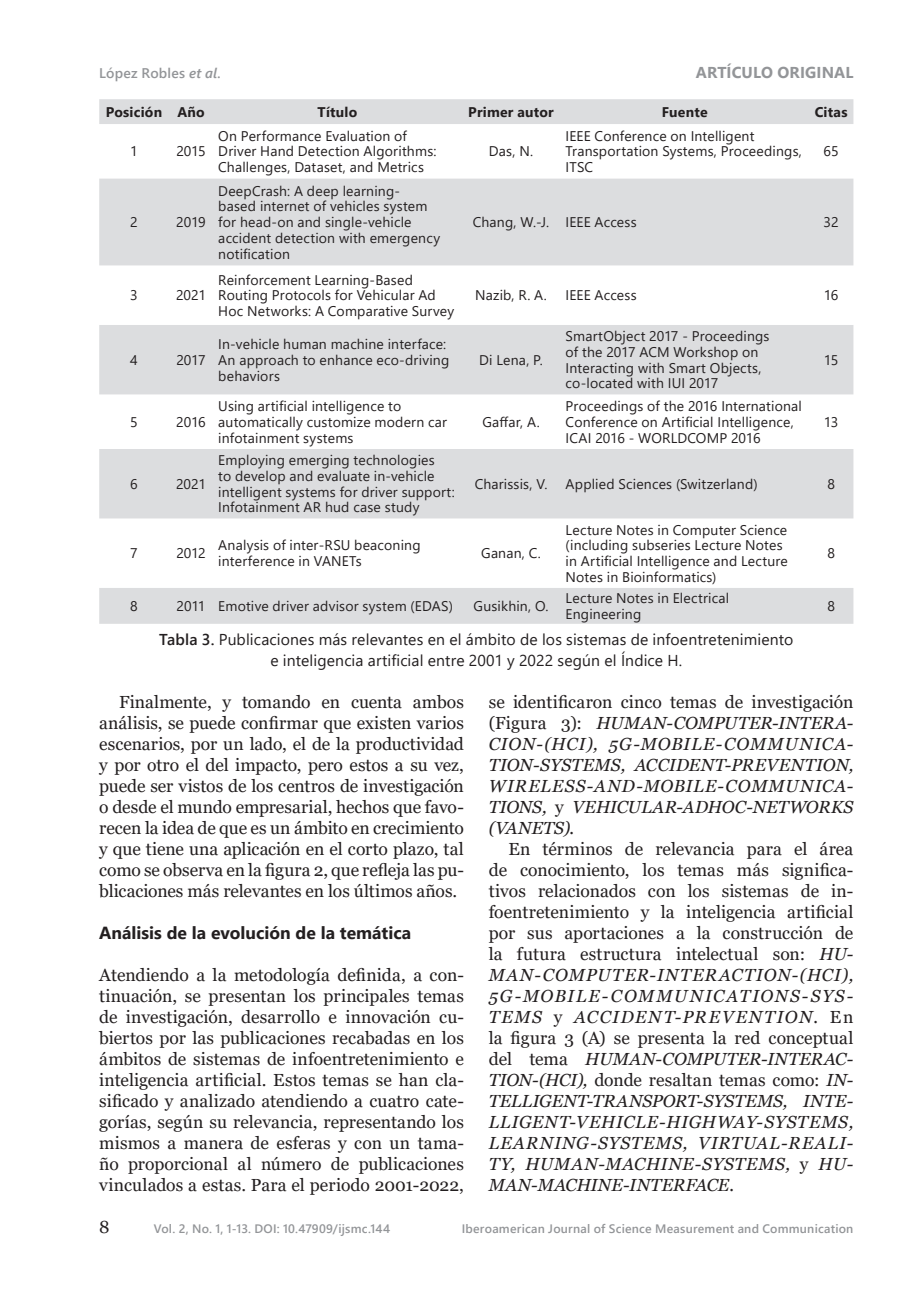
<style>
.page{position:relative;width:913px;height:1290px;background:#fff}
.page>*{position:absolute;margin:0;border:0;box-sizing:border-box;transform-origin:0 0}
.Párrafo_Español{font:17.5px/21px "Georgia";color:#231f20;text-align:justify}
.t1{font:italic 17.5px/21px "Georgia";letter-spacing:.02em;color:#231f20;text-align:justify}
.Subtítulo_2{font:700 17.5px "Segoe UI";color:#231f20}
.Pie_de_foto{font:15.75px/21px "Segoe UI";letter-spacing:.005em;color:#231f20;text-align:center}
.t2{font:700 15.75px "Segoe UI";letter-spacing:.005em;color:#939598}
.Tablas{font:14px/15.8px "Segoe UI";letter-spacing:.015em;color:#231f20}
.Tablas-2{font:700 14px "Segoe UI";letter-spacing:.015em;color:#231f20}
.t3{font:600 14px "Segoe UI";letter-spacing:.015em;color:#939598}
.t4{font:600 12.25px "Segoe UI";letter-spacing:.02em;color:#939598}
.s1{font-style:italic}
.s2{font-weight:600}
.s3{font-style:normal}
</style>
<div class="page">
<svg style="left:99px;top:99px;width:754px;height:525px;fill:#dcdddf"></svg>
<p class="t3" style="left:99px;top:60px;width:123px">López Robles <span class="s1">et al.</span></p>
<p class="t2" style="left:696px;top:58px;width:159px">ARTÍCULO ORIGINAL</p>
<p class="Tablas-2" style="left:106px;top:99px;width:58px">Posición</p>
<p class="Tablas-2" style="left:177px;top:99px;width:29px">Año</p>
<p class="Tablas-2" style="left:317px;top:99px;width:41px">Título</p>
<p class="Tablas-2" style="left:468px;top:99px;width:87px">Primer autor</p>
<p class="Tablas-2" style="left:662px;top:99px;width:47px">Fuente</p>
<p class="Tablas-2" style="left:814px;top:99px;width:34px">Citas</p>
<p class="Tablas" style="left:130px;top:142px;width:9px">1</p>
<p class="Tablas" style="left:176px;top:142px;width:31px">2015</p>
<p class="Tablas" style="left:218px;top:127px;width:220px">On Performance Evaluation of<br>Driver Hand Detection Algorithms:<br>Challenges, Dataset, and Metrics</p>
<p class="Tablas" style="left:566px;top:127px;width:238px">IEEE Conference on Intelligent<br>Transportation Systems, Proceedings,<br>ITSC</p>
<p class="Tablas" style="left:823px;top:142px;width:17px">65</p>
<p class="Tablas" style="left:489px;top:142px;width:46px">Das, N.</p>
<p class="Tablas" style="left:130px;top:213px;width:9px">2</p>
<p class="Tablas" style="left:176px;top:213px;width:31px">2019</p>
<p class="Tablas" style="left:218px;top:182px;width:223px">DeepCrash: A deep learning&shy;based internet of vehicles system for head-on and single-vehicle accident detection with emergency notification</p>
<p class="Tablas" style="left:473px;top:213px;width:78px">Chang, W.-J.</p>
<p class="Tablas" style="left:566px;top:213px;width:72px">IEEE Access</p>
<p class="Tablas" style="left:823px;top:213px;width:16px">32</p>
<p class="Tablas" style="left:130px;top:286px;width:9px">3</p>
<p class="Tablas" style="left:176px;top:286px;width:31px">2021</p>
<p class="Tablas" style="left:218px;top:270px;width:237px">Reinforcement Learning-Based<br>Routing Protocols for Vehicular Ad<br>Hoc Networks: A Comparative Survey</p>
<p class="Tablas" style="left:475px;top:286px;width:73px">Nazib, R. A.</p>
<p class="Tablas" style="left:566px;top:286px;width:72px">IEEE Access</p>
<p class="Tablas" style="left:824px;top:286px;width:16px">16</p>
<p class="Tablas" style="left:130px;top:351px;width:9px">4</p>
<p class="Tablas" style="left:176px;top:351px;width:31px">2017</p>
<p class="Tablas" style="left:218px;top:335px;width:232px">In-vehicle human machine interface:<br>An approach to enhance eco-driving behaviors</p>
<p class="Tablas" style="left:479px;top:351px;width:65px">Di Lena, P.</p>
<p class="Tablas" style="left:566px;top:327px;width:205px">SmartObject 2017 - Proceedings of the 2017 ACM Workshop on<br>Interacting with Smart Objects, co-located with IUI 2017</p>
<p class="Tablas" style="left:824px;top:351px;width:16px">15</p>
<p class="Tablas" style="left:130px;top:413px;width:9px">5</p>
<p class="Tablas" style="left:176px;top:413px;width:31px">2016</p>
<p class="Tablas" style="left:218px;top:397px;width:230px">Using artificial intelligence to automatically customize modern car infotainment systems</p>
<p class="Tablas" style="left:482px;top:413px;width:59px">Gaffar, A.</p>
<p class="Tablas" style="left:566px;top:397px;width:238px">Proceedings of the 2016 International<br>Conference on Artificial Intelligence,<br>ICAI 2016 - WORLDCOMP 2016</p>
<p class="Tablas" style="left:824px;top:413px;width:16px">13</p>
<p class="Tablas" style="left:130px;top:475px;width:9px">6</p>
<p class="Tablas" style="left:176px;top:475px;width:31px">2021</p>
<p class="Tablas" style="left:218px;top:451px;width:238px">Employing emerging technologies<br>to develop and evaluate in-vehicle intelligent systems for driver support:<br>Infotainment AR hud case study</p>
<p class="Tablas" style="left:475px;top:475px;width:74px">Charissis, V.</p>
<p class="Tablas" style="left:566px;top:475px;width:194px">Applied Sciences (Switzerland)</p>
<p class="Tablas" style="left:827px;top:475px;width:9px">8</p>
<p class="Tablas" style="left:130px;top:544px;width:9px">7</p>
<p class="Tablas" style="left:176px;top:544px;width:31px">2012</p>
<p class="Tablas" style="left:218px;top:536px;width:204px">Analysis of inter-RSU beaconing interference in VANETs</p>
<p class="Tablas" style="left:481px;top:544px;width:61px">Ganan, C.</p>
<p class="Tablas" style="left:566px;top:520px;width:224px">Lecture Notes in Computer Science (including subseries Lecture Notes in Artificial Intelligence and Lecture Notes in Bioinformatics)</p>
<p class="Tablas" style="left:827px;top:544px;width:9px">8</p>
<p class="Tablas" style="left:130px;top:597px;width:9px">8</p>
<p class="Tablas" style="left:177px;top:597px;width:30px">2011</p>
<p class="Tablas" style="left:218px;top:597px;width:236px">Emotive driver advisor system (EDAS)</p>
<p class="Tablas" style="left:473px;top:597px;width:77px">Gusikhin, O.</p>
<p class="Tablas" style="left:566px;top:589px;width:165px">Lecture Notes in Electrical<br>Engineering</p>
<p class="Tablas" style="left:827px;top:597px;width:9px">8</p>
<p class="Pie_de_foto" style="left:159px;top:628px;width:636px"><span class="s2">Tabla 3.</span> Publicaciones más relevantes en el ámbito de los sistemas de infoentretenimiento e inteligencia artificial entre 2001 y 2022 según el Índice H.</p>
<p class="Párrafo_Español" style="left:99px;top:692px;width:366px;text-indent:20px">Finalmente, y tomando en cuenta ambos análisis, se puede confirmar que existen varios escenarios, por un lado, el de la productividad y por otro el del impacto, pero estos a su vez, puede ser vistos de los centros de investigación o desde el mundo empresarial, hechos que favo&shy;recen la idea de que es un ámbito en crecimiento y que tiene una aplicación en el corto plazo, tal como se observa en la figura 2, que refleja las pu&shy;blicaciones más relevantes en los últimos años.</p>
<p class="Subtítulo_2" style="left:99px;top:916px;width:313px">Análisis de la evolución de la temática</p>
<p class="Párrafo_Español" style="left:99px;top:965px;width:366px">Atendiendo a la metodología definida, a con&shy;tinuación, se presentan los principales temas de investigación, desarrollo e innovación cu&shy;biertos por las publicaciones recabadas en los ámbitos de sistemas de infoentretenimiento e inteligencia artificial. Estos temas se han cla&shy;sificado y analizado atendiendo a cuatro cate&shy;gorías, según su relevancia, representando los mismos a manera de esferas y con un tama&shy;ño proporcional al número de publicaciones vinculados a estas. Para el periodo 2001-2022,</p>
<p class="t1" style="left:489px;top:692px;width:366px"><span class="s3">se identificaron cinco temas de investigación (Figura 3):</span> HUMAN-COMPUTER-INTERA-CION-(HCI), 5G-MOBILE-COMMUNICA-TION-SYSTEMS, ACCIDENT-PREVENTION, WIRELESS-AND-MOBILE-COMMUNICA-TIONS, <span class="s3">y</span> VEHICULAR-ADHOC-NETWORKS (VANETS).</p>
<p class="Párrafo_Español" style="left:489px;top:839px;width:366px;text-indent:20px">En términos de relevancia para el área de conocimiento, los temas más significa&shy;tivos relacionados con los sistemas de in&shy;foentretenimiento y la inteligencia artificial por sus aportaciones a la construcción de la futura estructura intelectual son: <span class="s1">HU-MAN-COMPUTER-INTERACTION-(HCI), 5G-MOBILE-COMMUNICATIONS-SYS-TEMS</span> y <span class="s1">ACCIDENT-PREVENTION.</span> En la figura 3 (A) se presenta la red conceptual del tema <span class="s1">HUMAN-COMPUTER-INTERAC-TION-(HCI),</span> donde resaltan temas como: <span class="s1">IN-TELLIGENT-TRANSPORT-SYSTEMS, INTE-LLIGENT-VEHICLE-HIGHWAY-SYSTEMS, LEARNING-SYSTEMS, VIRTUAL-REALI-TY, HUMAN-MACHINE-SYSTEMS,</span> y <span class="s1">HU-MAN-MACHINE-INTERFACE.</span></p>
<p class="Párrafo_Español" style="left:99px;top:1217px;width:12px">8</p>
<p class="t4" style="left:154px;top:1217px;width:238px">Vol. 2, No. 1, 1-13. DOI: 10.47909/ijsmc.144</p>
<p class="t4" style="left:462px;top:1217px;width:393px">Iberoamerican Journal of Science Measurement and Communication</p>
</div>
